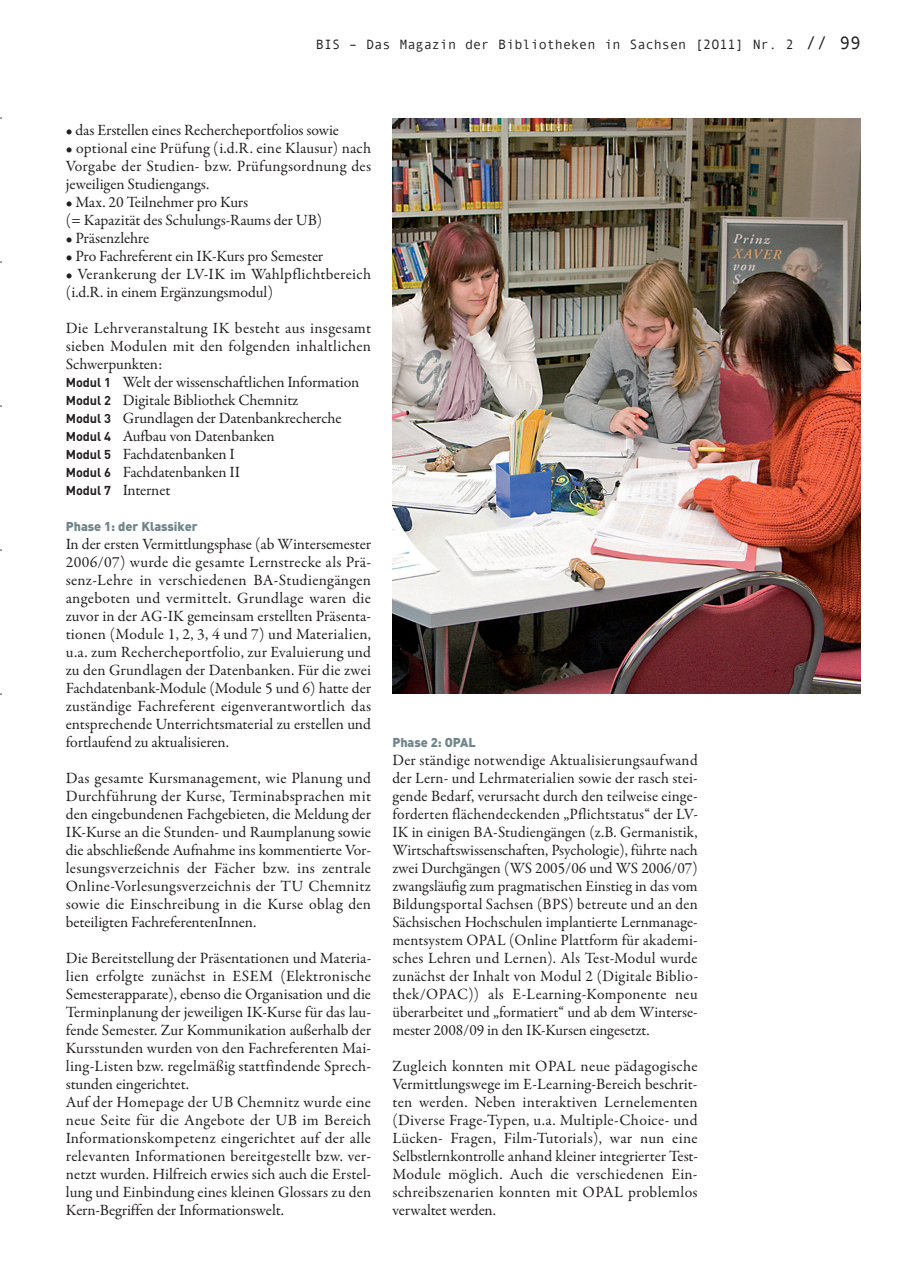
<style>
.page{position:relative;width:897px;height:1267px;background:#fff}
.page>*{position:absolute;margin:0;border:0;box-sizing:border-box;transform-origin:0 0}
.t1{font:15.75px/18px "Garamond Premr Pro";color:#231f20;text-align:justify}
.t2{font:13.5px "Andale Mono";color:#231f20}
.t3{font:900 12.75px "DIN";color:#70858a}
.s1{font-size:18px}
.s2{font-family:"DIN";font-weight:700;font-size:12.75px}
</style>
<div class="page">
<img style="left:392px;top:118px;width:469px;height:576px">
<p class="t2" style="left:316px;top:36px;width:546px">BIS – Das Magazin der Bibliotheken in Sachsen [2O11] Nr. 2 <span class="s1">// 99</span></p>
<p class="t1" style="left:66px;top:122px;width:275px">• das Erstellen eines Rechercheportfolios sowie</p>
<p class="t1" style="left:66px;top:140px;width:307px">• optional eine Prüfung (i.d.R. eine Klausur) nach Vorgabe der Studien- bzw. Prüfungsordnung des jeweiligen Studiengangs.</p>
<p class="t1" style="left:66px;top:194px;width:258px">• Max. 20 Teilnehmer pro Kurs<br>(= Kapazität des Schulungs-Raums der UB)</p>
<p class="t1" style="left:66px;top:230px;width:85px">• Präsenzlehre</p>
<p class="t1" style="left:66px;top:248px;width:259px">• Pro Fachreferent ein IK-Kurs pro Semester</p>
<p class="t1" style="left:66px;top:266px;width:307px">• Verankerung der LV-IK im Wahlpflichtbereich (i.d.R. in einem Ergänzungsmodul)</p>
<p class="t1" style="left:66px;top:320px;width:307px;text-align:left">Die Lehrveranstaltung IK besteht aus insgesamt sieben Modulen mit den folgenden inhaltlichen Schwerpunkten:<br><span class="s2">Modul 1</span> Welt der wissenschaftlichen Information <span class="s2">Modul 2</span> Digitale Bibliothek Chemnitz<br><span class="s2">Modul 3</span> Grundlagen der Datenbankrecherche <span class="s2">Modul 4</span> Aufbau von Datenbanken<br><span class="s2">Modul 5</span> Fachdatenbanken I<br><span class="s2">Modul 6</span> Fachdatenbanken II<br><span class="s2">Modul 7</span> Internet</p>
<p class="t3" style="left:66px;top:521px;width:134px">Phase 1: der Klassiker</p>
<p class="t1" style="left:66px;top:536px;width:307px">In der ersten Vermittlungsphase (ab Wintersemester 2006/07) wurde die gesamte Lernstrecke als Prä&shy;senz-Lehre in verschiedenen BA-Studiengängen angeboten und vermittelt. Grundlage waren die zuvor in der AG-IK gemeinsam erstellten Präsenta&shy;tionen (Module 1, 2, 3, 4 und 7) und Materialien, u.a. zum Rechercheportfolio, zur Evaluierung und zu den Grundlagen der Datenbanken. Für die zwei Fachdatenbank-Module (Module 5 und 6) hatte der zuständige Fachreferent eigenverantwortlich das entsprechende Unterrichtsmaterial zu erstellen und fortlaufend zu aktualisieren.</p>
<p class="t1" style="left:66px;top:770px;width:307px">Das gesamte Kursmanagement, wie Planung und Durchführung der Kurse, Terminabsprachen mit den eingebundenen Fachgebieten, die Meldung der IK-Kurse an die Stunden- und Raumplanung sowie die abschließende Aufnahme ins kommentierte Vor&shy;lesungsverzeichnis der Fächer bzw. ins zentrale Online-Vorlesungsverzeichnis der TU Chemnitz sowie die Einschreibung in die Kurse oblag den beteiligten FachreferentenInnen.</p>
<p class="t1" style="left:66px;top:950px;width:307px;text-align:left">Die Bereitstellung der Präsentationen und Materia&shy;lien erfolgte zunächst in ESEM (Elektronische Semesterapparate), ebenso die Organisation und die Terminplanung der jeweiligen IK-Kurse für das lau&shy;fende Semester. Zur Kommunikation außerhalb der Kursstunden wurden von den Fachreferenten Mai&shy;ling-Listen bzw. regelmäßig stattfindende Sprech&shy;stunden eingerichtet.<br>Auf der Homepage der UB Chemnitz wurde eine neue Seite für die Angebote der UB im Bereich Informationskompetenz eingerichtet auf der alle relevanten Informationen bereitgestellt bzw. ver&shy;netzt wurden. Hilfreich erwies sich auch die Erstel&shy;lung und Einbindung eines kleinen Glossars zu den Kern-Begriffen der Informationswelt.</p>
<p class="t3" style="left:392px;top:737px;width:85px">Phase 2: OPAL</p>
<p class="t1" style="left:392px;top:752px;width:307px">Der ständige notwendige Aktualisierungsaufwand der Lern- und Lehrmaterialien sowie der rasch stei&shy;gende Bedarf, verursacht durch den teilweise einge&shy;forderten flächendeckenden „Pflichtstatus“ der LV-IK in einigen BA-Studiengängen (z.B. Germanistik, Wirtschaftswissenschaften, Psychologie), führte nach zwei Durchgängen (WS 2005/06 und WS 2006/07) zwangsläufig zum pragmatischen Einstieg in das vom Bildungsportal Sachsen (BPS) betreute und an den Sächsischen Hochschulen implantierte Lernmanage&shy;mentsystem OPAL (Online Plattform für akademi&shy;sches Lehren und Lernen). Als Test-Modul wurde zunächst der Inhalt von Modul 2 (Digitale Biblio&shy;thek/OPAC)) als E-Learning-Komponente neu überarbeitet und „formatiert“ und ab dem Winterse&shy;mester 2008/09 in den IK-Kursen eingesetzt.</p>
<p class="t1" style="left:392px;top:1058px;width:307px">Zugleich konnten mit OPAL neue pädagogische Vermittlungswege im E-Learning-Bereich beschrit&shy;ten werden. Neben interaktiven Lernelementen (Diverse Frage-Typen, u.a. Multiple-Choice- und Lücken- Fragen, Film-Tutorials), war nun eine Selbstlernkontrolle anhand kleiner integrierter Test-Module möglich. Auch die verschiedenen Ein&shy;schreibszenarien konnten mit OPAL problemlos verwaltet werden.</p>
</div>
